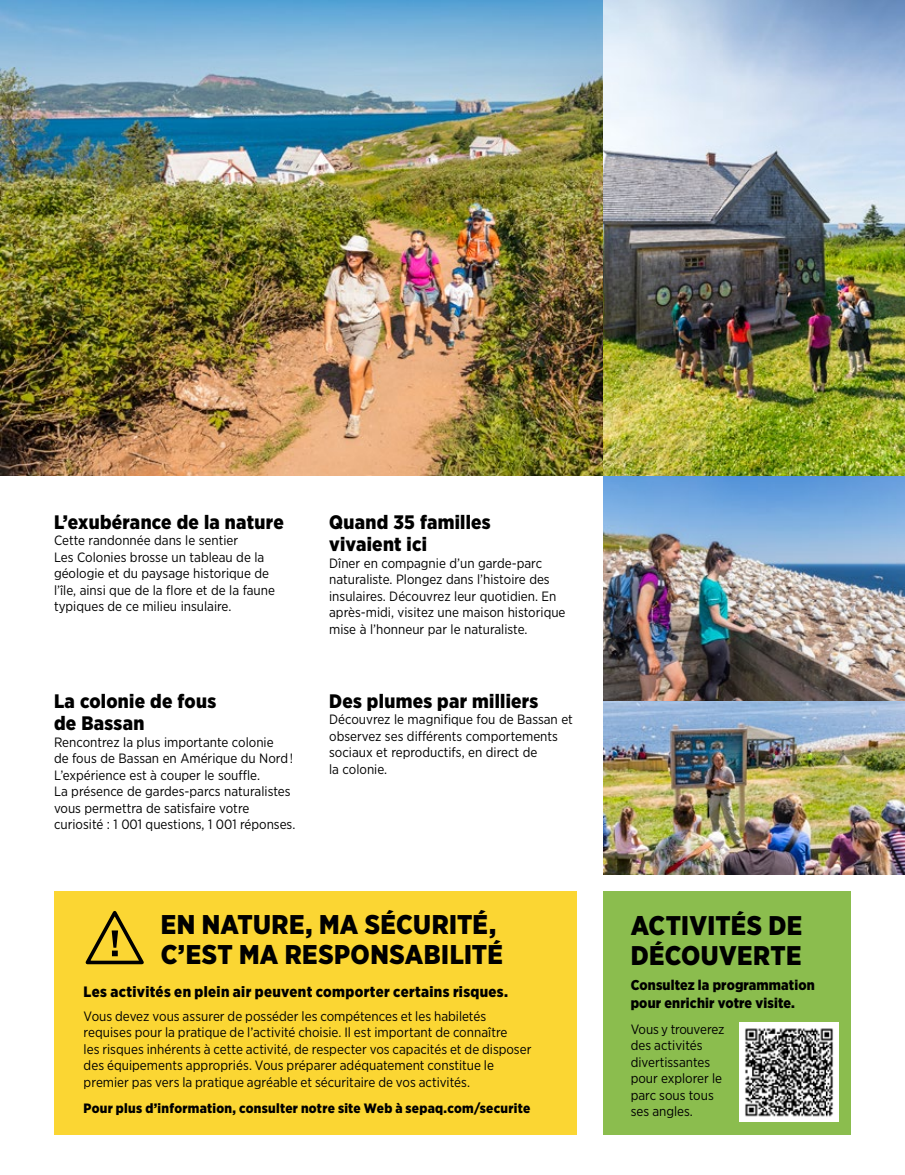
<style>
.page{position:relative;width:905px;height:1175px;background:#fff}
.page>*{position:absolute;margin:0;border:0;box-sizing:border-box;transform-origin:0 0}
.t1{font:900 27.15px/30.2px "Gotham Narrow";letter-spacing:.015em;color:#000}
.t2{font:900 27px/30px "Gotham Narrow";letter-spacing:.015em;color:#000}
.t3{font:900 19.5px/22.5px "Gotham Narrow";letter-spacing:.015em;color:#000}
.t4{font:900 15px "Gotham Narrow";letter-spacing:.02em;color:#000}
.t5{font:900 14.25px/18px "Gotham Narrow";letter-spacing:.01em;color:#000}
.t6{font:13.5px/16.5px "Gotham Narrow";color:#000}
.t7{font:900 13.5px "Gotham Narrow";letter-spacing:.02em;color:#000}
</style>
<div class="page">
<img style="left:603px;top:0;width:301px;height:874px">
<div style="left:54px;top:891px;width:522px;height:243px;background:#fbd633"></div>
<svg style="left:85px;top:911px;width:59px;height:54px"></svg>
<div style="left:603px;top:891px;width:247px;height:243px;background:#8bbd4e"></div>
<img style="left:739px;top:1022px;width:99px;height:99px">
<img style="left:0;top:0;width:738px;height:475px">
<h3 class="t3" style="left:54px;top:510px;width:231px">L’exubérance de la nature</h3>
<p class="t6" style="left:54px;top:532px;width:222px">Cette randonnée dans le sentier<br>Les Colonies brosse un tableau de la géologie et du paysage historique de l’île, ainsi que de la flore et de la faune typiques de ce milieu insulaire.</p>
<h3 class="t3" style="left:54px;top:689px;width:164px">La colonie de fous de Bassan</h3>
<p class="t6" style="left:54px;top:733px;width:243px">Rencontrez la plus importante colonie<br>de fous de Bassan en Amérique du Nord !<br>L’expérience est à couper le souffle.<br>La présence de gardes-parcs naturalistes vous permettra de satisfaire votre curiosité : 1 001 questions, 1 001 réponses.</p>
<h3 class="t3" style="left:329px;top:510px;width:163px">Quand 35 familles vivaient ici</h3>
<p class="t6" style="left:329px;top:554px;width:238px">Dîner en compagnie d’un garde-parc naturaliste. Plongez dans l’histoire des insulaires. Découvrez leur quotidien. En après-midi, visitez une maison historique mise à l’honneur par le naturaliste.</p>
<h3 class="t3" style="left:329px;top:689px;width:211px">Des plumes par milliers</h3>
<p class="t6" style="left:329px;top:711px;width:245px">Découvrez le magnifique fou de Bassan et observez ses différents comportements sociaux et reproductifs, en direct de<br>la colonie.</p>
<h1 class="t1" style="left:161px;top:909px;width:343px">EN NATURE, MA SÉCURITÉ,<br>C’EST MA RESPONSABILITÉ</h1>
<p class="t4" style="left:84px;top:982px;width:426px">Les activités en plein air peuvent comporter certains risques.</p>
<p class="t6" style="left:84px;top:1007px;width:449px">Vous devez vous assurer de posséder les compétences et les habiletés requises pour la pratique de l’activité choisie. Il est important de connaître<br>les risques inhérents à cette activité, de respecter vos capacités et de disposer des équipements appropriés. Vous préparer adéquatement constitue le premier pas vers la pratique agréable et sécuritaire de vos activités.</p>
<p class="t7" style="left:84px;top:1099px;width:448px">Pour plus d’information, consulter notre site Web à sepaq.com/securite</p>
<h2 class="t2" style="left:630px;top:909px;width:173px">ACTIVITÉS DE<br>DÉCOUVERTE</h2>
<p class="t5" style="left:630px;top:976px;width:185px">Consultez la programmation pour enrichir votre visite.</p>
<p class="t6" style="left:630px;top:1020px;width:95px">Vous y trouverez des activités divertissantes pour explorer le parc sous tous ses angles.</p>
</div>
